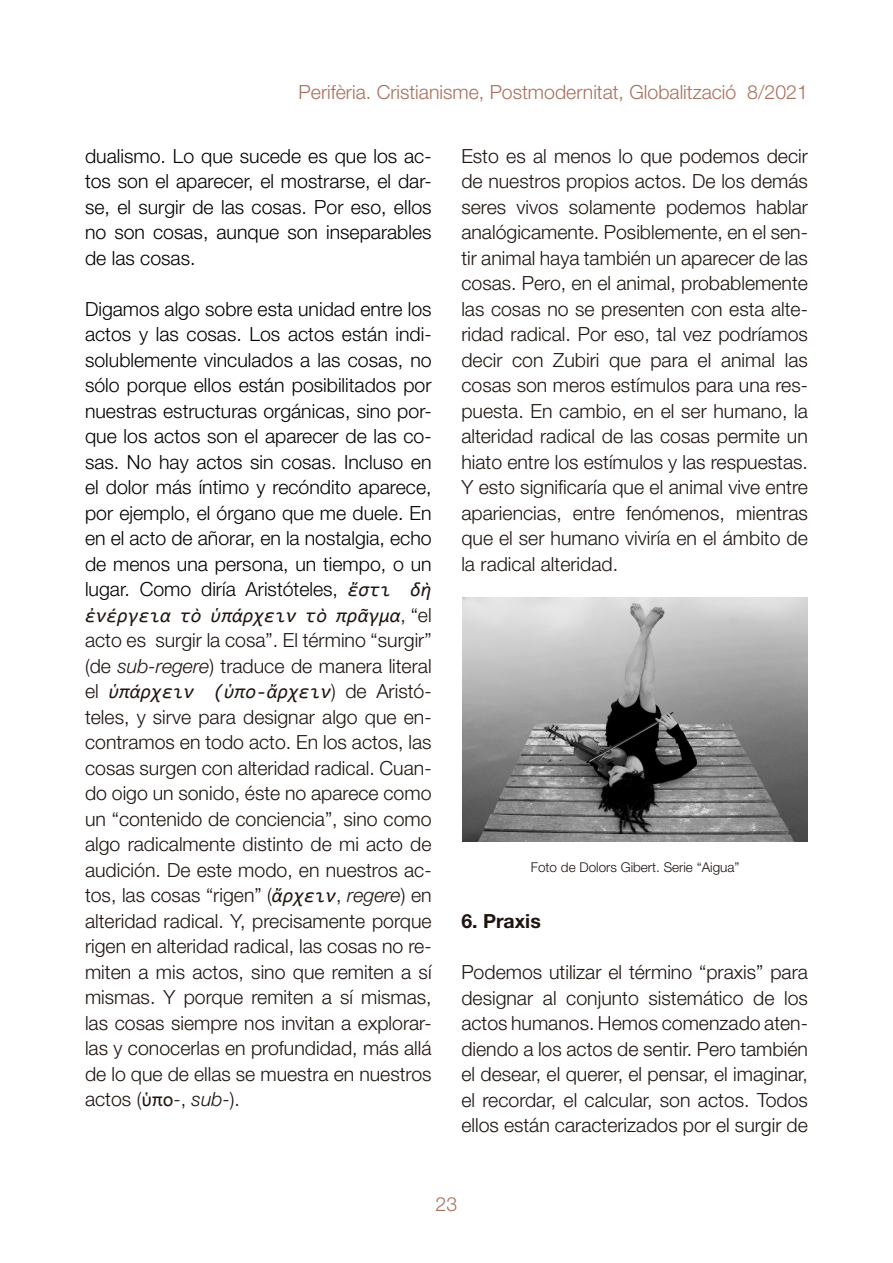
<style>
.page{position:relative;width:893px;height:1263px;background:#fff}
.page>*{position:absolute;margin:0;border:0;box-sizing:border-box;transform-origin:0 0}
.t1{font:300 19.5px/25.5px "Helvetica Neue LT Std";color:#1f1410;text-align:justify}
.t2{font:300 19.5px/25.5px "Helvetica Neue LT Std";color:#000;text-align:justify}
.t3{font:italic 19.5px "Consolas";color:#1f1410}
.t4{font:300 19.5px "Helvetica Neue LT Std";color:#a8705d}
.t5{font:700 19.5px "Helvetica Neue LT Std";color:#1f1410}
.t6{font:300 13.5px "Helvetica Neue LT Std";color:#1f1410}
.s1{font-family:"Consolas";font-weight:400;font-style:italic;color:#1f1410}
.s2{font-family:"Helvetica Neue LT Std";font-weight:300;font-style:normal}
.s3{font-style:italic}
.s4{font-family:"Consolas";font-weight:400;font-style:italic}
.s5{font-family:"Consolas";font-weight:400}
</style>
<div class="page">
<img style="left:462px;top:597px;width:346px;height:244px">
<p class="t4" style="left:299px;top:80px;width:511px">Perifèria. Cristianisme, Postmodernitat, Globalització 8/2021</p>
<p class="t2" style="left:85px;top:143px;width:348px">dualismo. Lo que sucede es que los ac&shy;tos son el aparecer, el mostrarse, el dar&shy;se, el surgir de las cosas. Por eso, ellos no son cosas, aunque son inseparables de las cosas.</p>
<p class="t2" style="left:85px;top:296px;width:348px">Digamos algo sobre esta unidad entre los actos y las cosas. Los actos están indi&shy;solublemente vinculados a las cosas, no sólo porque ellos están posibilitados por nuestras estructuras orgánicas, sino por&shy;que los actos son el aparecer de las co&shy;sas. No hay actos sin cosas. Incluso en el dolor más íntimo y recóndito aparece, por ejemplo, el órgano que me duele. En en el acto de añorar, en la nostalgia, echo de menos una persona, un tiempo, o un lugar. Como diría Aristóteles, <span class="s1">ἔστι δὴ</span></p>
<p class="t3" style="left:85px;top:602px;width:348px">ἐνέργεια τὸ ὑπάρχειν τὸ πρᾶγμα<span class="s2">, “el</span></p>
<p class="t1" style="left:85px;top:627px;width:348px">acto es surgir la cosa”. El término “surgir” (de <span class="s3">sub-regere</span>) traduce de manera literal</p>
<p class="t3" style="left:85px;top:678px;width:348px"><span class="s2">el</span> ὑπάρχειν (ὑπο-ἄρχειν<span class="s2">) de Aristó-</span></p>
<p class="t1" style="left:85px;top:704px;width:348px">teles, y sirve para designar algo que en&shy;contramos en todo acto. En los actos, las cosas surgen con alteridad radical. Cuan&shy;do oigo un sonido, éste no aparece como un “contenido de conciencia”, sino como algo radicalmente distinto de mi acto de audición. De este modo, en nuestros ac&shy;tos, las cosas “rigen” (<span class="s4">ἄρχειν</span>, <span class="s3">regere</span>) en alteridad radical. Y, precisamente porque rigen en alteridad radical, las cosas no re&shy;miten a mis actos, sino que remiten a sí mismas. Y porque remiten a sí mismas, las cosas siempre nos invitan a explorar&shy;las y conocerlas en profundidad, más allá de lo que de ellas se muestra en nuestros actos (<span class="s5">ὑπο</span>-, <span class="s3">sub-</span>).</p>
<p class="t1" style="left:461px;top:143px;width:348px">Esto es al menos lo que podemos decir de nuestros propios actos. De los demás seres vivos solamente podemos hablar analógicamente. Posiblemente, en el sen&shy;tir animal haya también un aparecer de las cosas. Pero, en el animal, probablemente las cosas no se presenten con esta alte&shy;ridad radical. Por eso, tal vez podríamos decir con Zubiri que para el animal las cosas son meros estímulos para una res&shy;puesta. En cambio, en el ser humano, la alteridad radical de las cosas permite un hiato entre los estímulos y las respuestas.<br>Y esto significaría que el animal vive entre apariencias, entre fenómenos, mientras que el ser humano viviría en el ámbito de la radical alteridad.</p>
<p class="t6" style="left:531px;top:859px;width:210px">Foto de Dolors Gibert. Serie “Aigua”</p>
<p class="t5" style="left:461px;top:909px;width:81px">6. Praxis</p>
<p class="t1" style="left:461px;top:959px;width:348px">Podemos utilizar el término “praxis” para designar al conjunto sistemático de los actos humanos. Hemos comenzado aten&shy;diendo a los actos de sentir. Pero también el desear, el querer, el pensar, el imaginar, el recordar, el calcular, son actos. Todos ellos están caracterizados por el surgir de</p>
<p class="t4" style="left:436px;top:1192px;width:23px">23</p>
</div>
